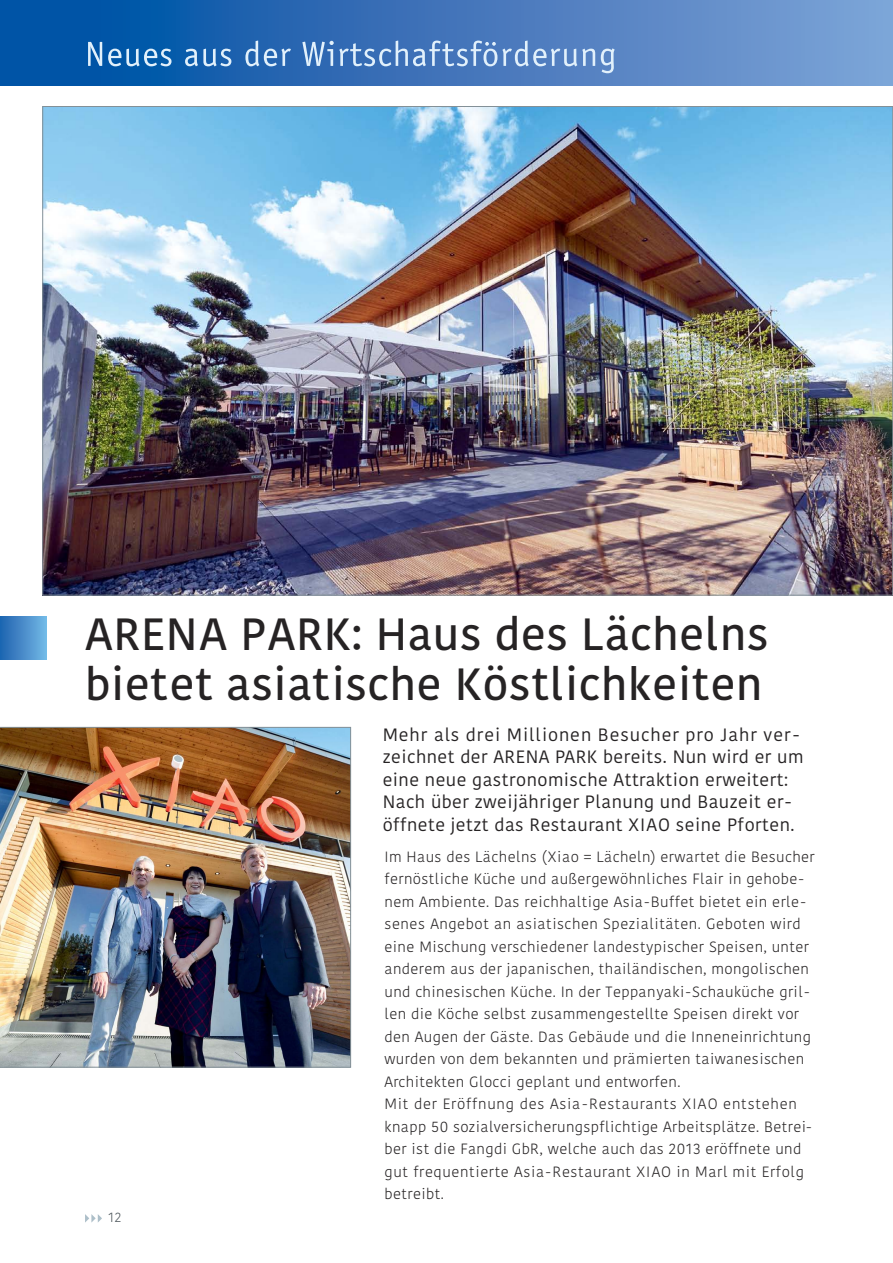
<style>
.page{position:relative;width:893px;height:1263px;background:#fff}
.page>*{position:absolute;margin:0;border:0;box-sizing:border-box;transform-origin:0 0}
.t1{font:600 45px/49.5px "Kohinoor";letter-spacing:.015em;color:#262324}
.t2{font:17.85px/22.5px "Kohinoor";letter-spacing:.025em;color:#262324}
.t3{font:300 14.85px/22.5px "Kohinoor";letter-spacing:.025em;color:#262324}
.t4{font:300 13.5px "Kohinoor";color:#4d555b}
</style>
<div class="page">
<div style="left:0;top:0;width:893px;height:85px;background:linear-gradient(to right,#004ba0,#83a1d5)"></div>
<img style="left:45px;top:108px;width:846px;height:485px">
<img style="left:0;top:727px;width:351px;height:340px">
<svg style="left:85px;top:1214px;width:17px;height:8px"></svg>
<svg style="left:88px;top:41px;width:527px;height:32px;background:#5084c1"></svg>
<div style="left:0;top:617px;width:47px;height:42px;background:linear-gradient(to right,#1f62af,#74b9e7)"></div>
<h1 class="t1" style="left:85px;top:611px;width:685px">ARENA PARK: Haus des Lächelns bietet asiatische Köstlichkeiten</h1>
<p class="t2" style="left:383px;top:723px;width:422px">Mehr als drei Millionen Besucher pro Jahr ver&shy;zeichnet der ARENA PARK bereits. Nun wird er um eine neue gastronomische Attraktion erweitert:<br>Nach über zweijähriger Planung und Bauzeit er&shy;öffnete jetzt das Restaurant XIAO seine Pforten.</p>
<p class="t3" style="left:385px;top:845px;width:432px">Im Haus des Lächelns (Xiao = Lächeln) erwartet die Besucher fernöstliche Küche und außergewöhnliches Flair in gehobe&shy;nem Ambiente. Das reichhaltige Asia-Buffet bietet ein erle&shy;senes Angebot an asiatischen Spezialitäten. Geboten wird eine Mischung verschiedener landestypischer Speisen, unter anderem aus der japanischen, thailändischen, mongolischen und chinesischen Küche. In der Teppanyaki-Schauküche gril&shy;len die Köche selbst zusammengestellte Speisen direkt vor den Augen der Gäste. Das Gebäude und die Inneneinrichtung wurden von dem bekannten und prämierten taiwanesischen Architekten Glocci geplant und entworfen.<br>Mit der Eröffnung des Asia-Restaurants XIAO entstehen knapp 50 sozialversicherungspflichtige Arbeitsplätze. Betrei&shy;ber ist die Fangdi GbR, welche auch das 2013 eröffnete und gut frequentierte Asia-Restaurant XIAO in Marl mit Erfolg betreibt.</p>
<p class="t4" style="left:109px;top:1209px;width:14px">12</p>
</div>
